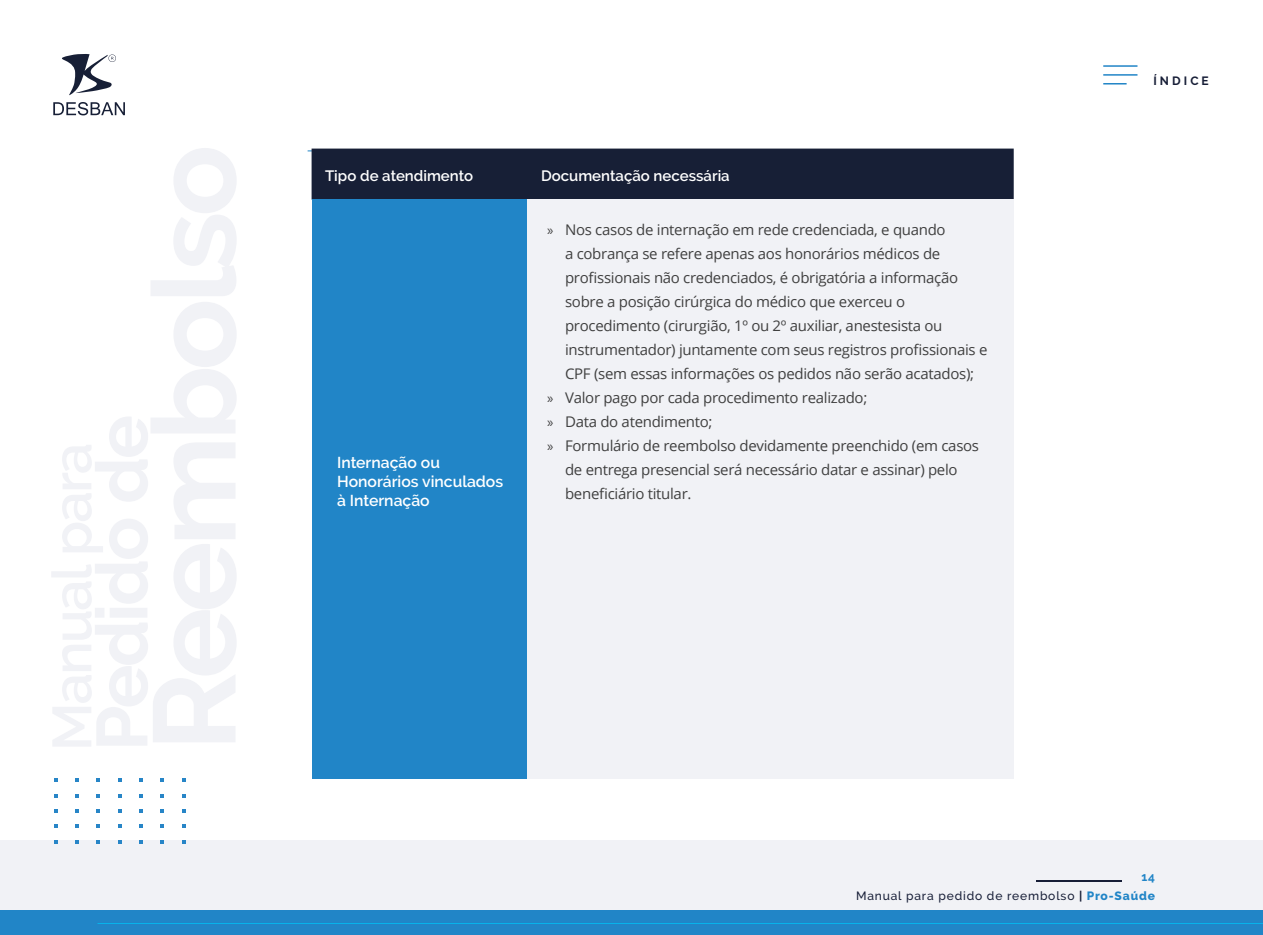
<style>
.page{position:relative;width:1263px;height:935px;background:#fff}
.page>*{position:absolute;margin:0;border:0;box-sizing:border-box;transform-origin:0 0}
.t1{font:600 15.75px/18.9px "Raleway";color:#fff}
.t2{font:600 15px "Raleway";color:#fff}
.t3{font:14.7px "Open Sans";letter-spacing:-.02em;color:#404040}
.t4{font:500 12px "Raleway";letter-spacing:.07em;color:#171e37}
.t5{font:700 12px "Raleway";letter-spacing:.255em;color:#171e37}
.t6{font:700 12px "Raleway";color:#2185c7}
.s1{font-family:"Myriad Pro"}
.s2{font-weight:700}
.s3{font-weight:800;color:#2185c7}
</style>
<div class="page">
<div style="left:0;top:840px;width:1263px;height:94px;background:#f1f2f6"></div>
<div style="left:0;top:910px;width:1263px;height:24px;background:#2185c7"></div>
<hr style="left:98px;top:923px;width:1165px;height:1px;background:#08b3eb">
<hr style="left:1103px;top:65px;width:35px;height:2px;background:#2185c7">
<hr style="left:1103px;top:74px;width:35px;height:2px;background:#2185c7">
<svg style="left:1103px;top:83px;width:24px;height:1px"></svg>
<hr style="left:1036px;top:879px;width:86px;height:2px;background:#171e37">
<svg style="left:62px;top:54px;width:54px;height:41px"></svg>
<svg style="left:53px;top:102px;width:72px;height:13px"></svg>
<svg style="left:182px;top:778px;width:3px;height:4px"></svg>
<svg style="left:161px;top:778px;width:3px;height:4px"></svg>
<svg style="left:140px;top:778px;width:3px;height:4px"></svg>
<svg style="left:118px;top:778px;width:3px;height:4px"></svg>
<svg style="left:97px;top:778px;width:3px;height:4px"></svg>
<svg style="left:75px;top:778px;width:3px;height:4px"></svg>
<svg style="left:54px;top:778px;width:3px;height:4px"></svg>
<hr style="left:308px;top:150px;width:688px;height:1px;background:#2185c7">
<div style="left:312px;top:148px;width:702px;height:52px;background:#171f36"></div>
<div style="left:312px;top:200px;width:216px;height:578px;background:#2185c7"></div>
<div style="left:528px;top:200px;width:486px;height:578px;background:#f1f2f6"></div>
<p class="t2" style="left:325px;top:167px;width:150px">Tipo de atendimento</p>
<p class="t2" style="left:541px;top:167px;width:190px">Documentação necessária</p>
<p class="t1" style="left:337px;top:453px;width:168px">Internação ou<br>Honorários vinculados à Internação</p>
<p class="t3" style="left:547px;top:220px;width:400px"><span class="s1">»</span> Nos casos de internação em rede credenciada, e quando</p>
<p class="t3" style="left:565px;top:244px;width:377px">a cobrança se refere apenas aos honorários médicos de</p>
<p class="t3" style="left:565px;top:268px;width:395px">profissionais não credenciados, é obrigatória a informação</p>
<p class="t3" style="left:565px;top:292px;width:341px">sobre a posição cirúrgica do médico que exerceu o</p>
<p class="t3" style="left:565px;top:316px;width:379px">procedimento (cirurgião, 1º ou 2º auxiliar, anestesista ou</p>
<p class="t3" style="left:565px;top:340px;width:424px">instrumentador) juntamente com seus registros profissionais e</p>
<p class="t3" style="left:565px;top:364px;width:411px">CPF (sem essas informações os pedidos não serão acatados);</p>
<p class="t3" style="left:547px;top:388px;width:322px"><span class="s1">»</span> Valor pago por cada procedimento realizado;</p>
<p class="t3" style="left:547px;top:412px;width:167px"><span class="s1">»</span> Data do atendimento;</p>
<p class="t3" style="left:547px;top:436px;width:434px"><span class="s1">»</span> Formulário de reembolso devidamente preenchido (em casos</p>
<p class="t3" style="left:565px;top:460px;width:394px">de entrega presencial será necessário datar e assinar) pelo</p>
<p class="t3" style="left:565px;top:484px;width:128px">beneficiário titular.</p>
<p class="t5" style="left:1154px;top:73px;width:57px">ÍNDICE</p>
<p class="t6" style="left:1141px;top:869px;width:15px">14</p>
<p class="t4" style="left:856px;top:888px;width:300px">Manual para pedido de reembolso <span class="s2">|</span> <span class="s3">Pro-Saúde</span></p>
</div>
